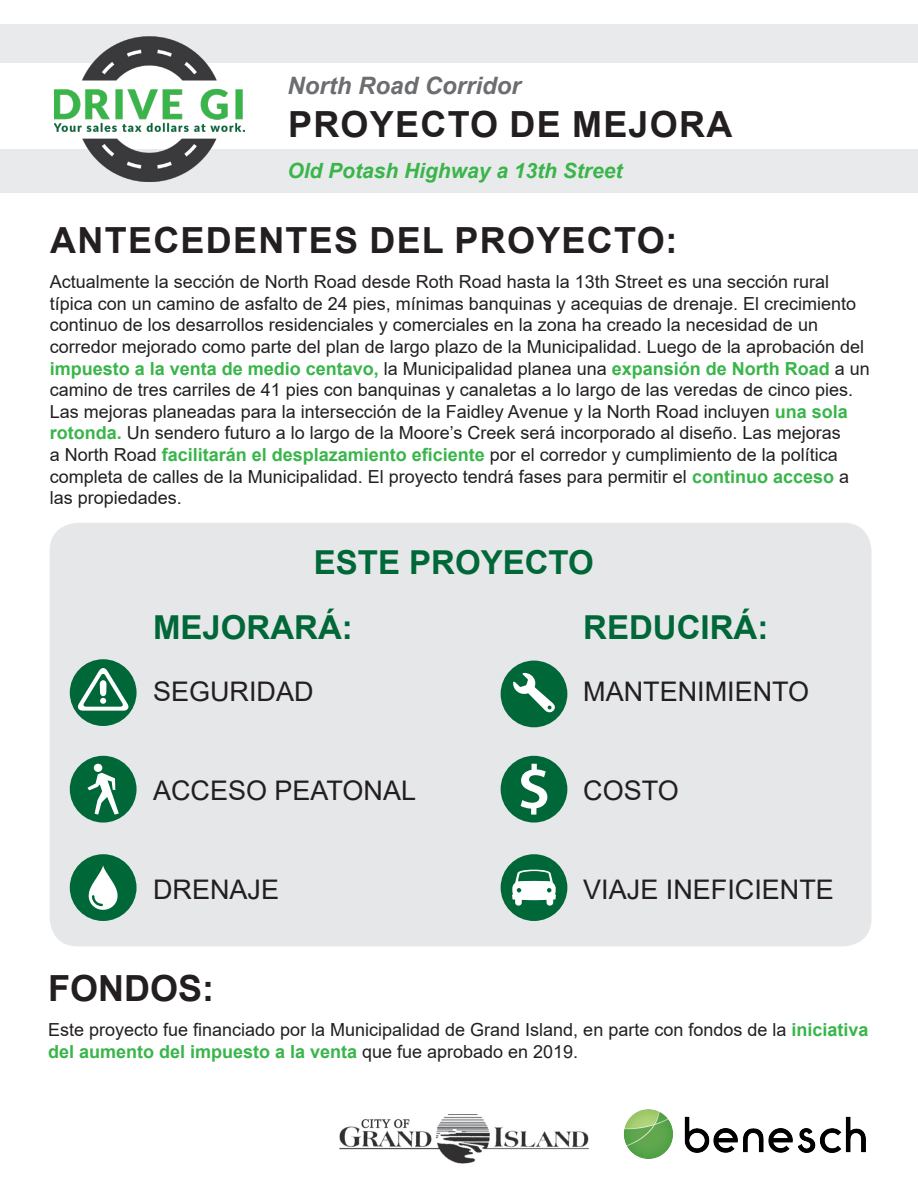
<style>
.page{position:relative;width:918px;height:1188px;background:#fff}
.page>*{position:absolute;margin:0;border:0;box-sizing:border-box;transform-origin:0 0}
.t1{font:700 36px "Arial";letter-spacing:.035em;color:#231f20}
.t2{font:700 33px "Arial";color:#006838}
.t3{font:27px "Arial";color:#231f20}
.t4{font:italic 700 24px "Arial";color:#6c6d70}
.t5{font:italic 700 21px "Arial";color:#39b54a}
.t6{font:18px/21.6px "Arial";color:#231f20}
.s1{font-weight:700;color:#39b54a}
</style>
<div class="page">
<div style="left:0;top:24px;width:918px;height:168px;background:#e9eaeb"></div>
<div style="left:0;top:63px;width:918px;height:85px;background:#fff"></div>
<img style="left:54px;top:36px;width:190px;height:146px">
<img style="left:340px;top:1114px;width:248px;height:49px">
<div style="left:50px;top:523px;width:822px;height:423px;background:#e6e7e9;border-radius:28px"></div>
<div style="left:70px;top:659px;width:67px;height:67px;background:#006838;border-radius:50%"></div>
<svg style="left:77px;top:668px;width:51px;height:43px"></svg>
<div style="left:70px;top:756px;width:67px;height:67px;background:#006838;border-radius:50%"></div>
<div style="left:94px;top:764px;width:8px;height:8px;background:#fff;border-radius:50%"></div>
<svg style="left:88px;top:773px;width:31px;height:42px"></svg>
<div style="left:70px;top:854px;width:67px;height:67px;background:#006838;border-radius:50%"></div>
<svg style="left:88px;top:865px;width:30px;height:45px"></svg>
<div style="left:501px;top:661px;width:66px;height:66px;background:#006838;border-radius:50%"></div>
<svg style="left:513px;top:673px;width:42px;height:40px"></svg>
<div style="left:501px;top:756px;width:66px;height:67px;background:#006838;border-radius:50%"></div>
<svg style="left:521px;top:764px;width:26px;height:51px"></svg>
<div style="left:501px;top:854px;width:66px;height:67px;background:#006838;border-radius:50%"></div>
<svg style="left:512px;top:870px;width:44px;height:36px"></svg>
<img style="left:624px;top:1109px;width:242px;height:50px">
<p class="t4" style="left:287px;top:70px;width:235px">North Road Corridor</p>
<p class="t1" style="left:288px;top:99px;width:446px">PROYECTO DE MEJORA</p>
<p class="t5" style="left:287px;top:156px;width:336px">Old Potash Highway a 13th Street</p>
<p class="t1" style="left:50px;top:215px;width:629px">ANTECEDENTES DEL PROYECTO:</p>
<p class="t6" style="left:50px;top:271px;width:822px">Actualmente la sección de North Road desde Roth Road hasta la 13th Street es una sección rural típica con un camino de asfalto de 24 pies, mínimas banquinas y acequias de drenaje. El crecimiento continuo de los desarrollos residenciales y comerciales en la zona ha creado la necesidad de un corredor mejorado como parte del plan de largo plazo de la Municipalidad. Luego de la aprobación del <span class="s1">impuesto a la venta de medio centavo,</span> la Municipalidad planea una <span class="s1">expansión de North Road</span> a un camino de tres carriles de 41 pies con banquinas y canaletas a lo largo de las veredas de cinco pies.<br>Las mejoras planeadas para la intersección de la Faidley Avenue y la North Road incluyen <span class="s1">una sola rotonda.</span> Un sendero futuro a lo largo de la Moore’s Creek será incorporado al diseño. Las mejoras<br>a North Road <span class="s1">facilitarán el desplazamiento eficiente</span> por el corredor y cumplimiento de la política completa de calles de la Municipalidad. El proyecto tendrá fases para permitir el <span class="s1">continuo acceso</span> a las propiedades.</p>
<p class="t2" style="left:314px;top:540px;width:281px">ESTE PROYECTO</p>
<p class="t2" style="left:153px;top:605px;width:201px">MEJORARÁ:</p>
<p class="t2" style="left:583px;top:605px;width:187px">REDUCIRÁ:</p>
<p class="t3" style="left:153px;top:673px;width:162px">SEGURIDAD</p>
<p class="t3" style="left:583px;top:673px;width:228px">MANTENIMIENTO</p>
<p class="t3" style="left:153px;top:772px;width:265px">ACCESO PEATONAL</p>
<p class="t3" style="left:583px;top:772px;width:97px">COSTO</p>
<p class="t3" style="left:153px;top:870px;width:128px">DRENAJE</p>
<p class="t3" style="left:583px;top:870px;width:252px">VIAJE INEFICIENTE</p>
<p class="t1" style="left:48px;top:963px;width:167px">FONDOS:</p>
<p class="t6" style="left:48px;top:1019px;width:822px">Este proyecto fue financiado por la Municipalidad de Grand Island, en parte con fondos de la <span class="s1">iniciativa del aumento del impuesto a la venta</span> que fue aprobado en 2019.</p>
</div>
